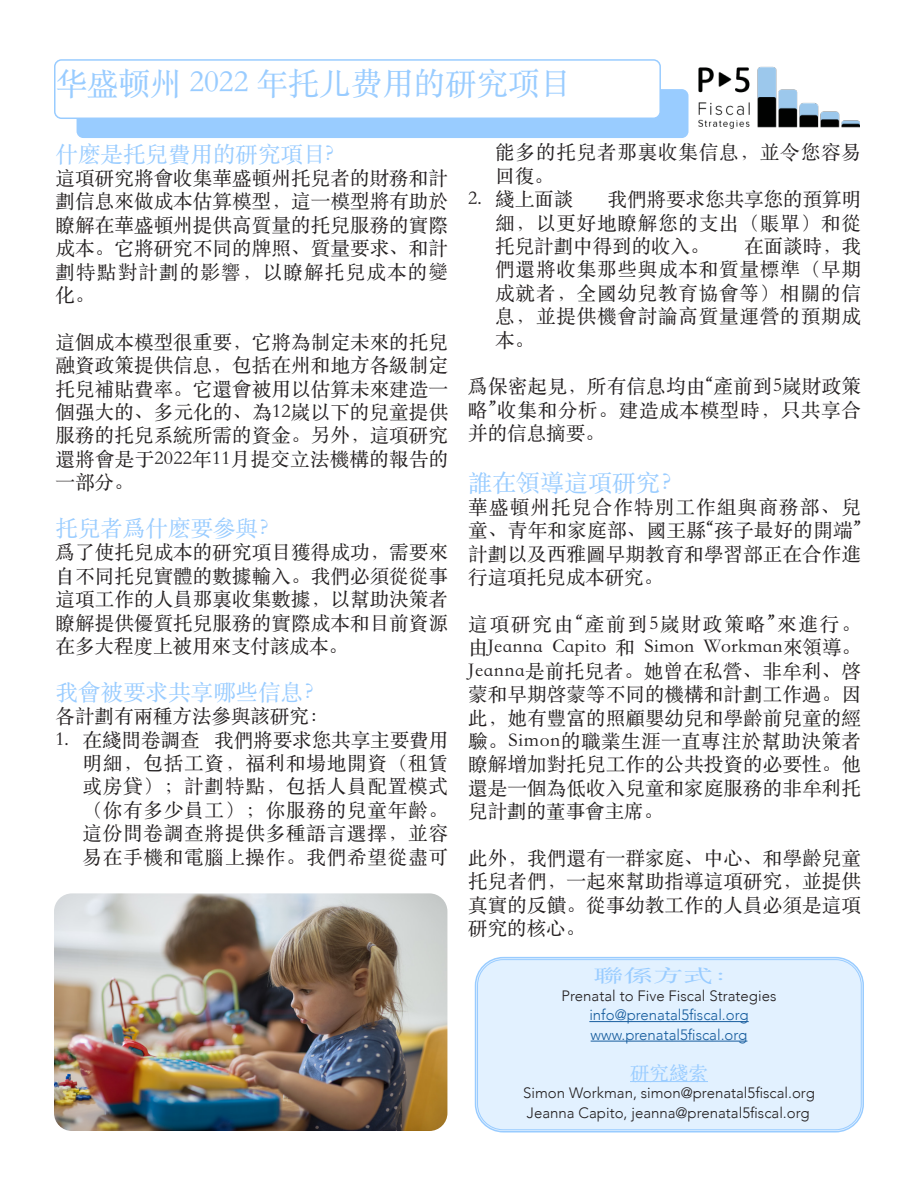
<style>
.page{position:relative;width:918px;height:1188px;background:#fff}
.page>*{position:absolute;margin:0;border:0;box-sizing:border-box;transform-origin:0 0}
.t1{font:31.5px "ST Songti SC Regular";color:#9cf}
.t2{font:24px "ST Songti SC Regular";color:#9cf}
.t3{font:22.5px "ST Songti SC Regular";color:#9cf}
.t4{font:19.5px/23.4px "ST Songti SC Regular";letter-spacing:.005em;color:#231f20;text-align:justify}
.t5{font:19.5px/23.4px "ST Songti SC Regular";letter-spacing:.045em;color:#231f20}
.t6{font:19.5px "ST Songti SC Regular";color:#9cf}
.t7{font:18px "ST Songti SC Regular";color:#9cf;scale:1.67 1}
.t8{font:300 15px "Avenir";color:#231f20}
.t9{font:300 15px "Avenir";color:#175d9e}
</style>
<div class="page">
<div style="left:77px;top:89px;width:611px;height:49px;background:#9cf;border-radius:7px"></div>
<div style="left:55px;top:60px;width:605px;height:58px;background:#fff;border-radius:7px"></div>
<div style="left:54px;top:59px;width:607px;height:60px;border:2px solid #9cf;border-radius:7px"></div>
<img style="left:698px;top:66px;width:161px;height:63px">
<div style="left:476px;top:958px;width:386px;height:173px;background:#e2f1ff;border-radius:27px"></div>
<hr style="left:589px;top:1021px;width:160px;height:1px;background:#175d9e">
<hr style="left:591px;top:1041px;width:156px;height:1px;background:#175d9e">
<hr style="left:630px;top:1081px;width:78px;height:1px;background:#9cf">
<div style="left:475px;top:957px;width:389px;height:175px;border:2px solid #9cf;border-radius:28px"></div>
<div style="left:477px;top:959px;width:385px;height:171px;border:1px solid #9cf;border-radius:26px"></div>
<img style="left:54px;top:893px;width:393px;height:238px">
<p class="t1" style="left:56px;top:63px;width:517px">华盛顿州 2022 年托儿费用的研究项目</p>
<p class="t3" style="left:56px;top:140px;width:280px">什麽是托兒費用的研究項目?</p>
<p class="t4" style="left:56px;top:166px;width:394px">這項研究將會收集華盛頓州托兒者的財務和計劃信息來做成本估算模型，這一模型將有助於瞭解在華盛頓州提供高質量的托兒服務的實際成本。它將研究不同的牌照、質量要求、和計劃特點對計劃的影響，以瞭解托兒成本的變化。</p>
<p class="t4" style="left:56px;top:329px;width:394px">這個成本模型很重要，它將為制定未來的托兒融資政策提供信息，包括在州和地方各級制定托兒補貼費率。它還會被用以估算未來建造一個强大的、多元化的、為12嵗以下的兒童提供服務的托兒系統所需的資金。另外，這項研究還將會是于2022年11月提交立法機構的報告的一部分。</p>
<p class="t3" style="left:56px;top:514px;width:226px">托兒者爲什麽要參與？</p>
<p class="t4" style="left:56px;top:540px;width:394px">爲了使托兒成本的研究項目獲得成功，需要來自不同托兒實體的數據輸入。我們必須從從事這項工作的人員那裏收集數據，以幫助決策者瞭解提供優質托兒服務的實際成本和目前資源在多大程度上被用來支付該成本。</p>
<p class="t3" style="left:56px;top:678px;width:271px">我會被要求共享哪些信息？</p>
<p class="t4" style="left:56px;top:704px;width:274px">各計劃有兩種方法參與該研究：</p>
<p class="t4" style="left:82px;top:727px;width:367px;text-indent:-27px">1. 在綫問卷調查 我們將要求您共享主要費用明細，包括工資，福利和場地開資（租賃或房貸）；計劃特點，包括人員配置模式（你有多少員工）；你服務的兒童年齡。這份問卷調查將提供多種語言選擇，並容易在手機和電腦上操作。我們希望從盡可</p>
<p class="t5" style="left:495px;top:140px;width:367px">能多的托兒者那裏收集信息，並令您容易回復。</p>
<p class="t4" style="left:468px;top:187px;width:106px">2. 綫上面談</p>
<p class="t4" style="left:495px;top:187px;width:367px;text-indent:112px">我們將要求您共享您的預算明細，以更好地瞭解您的支出（賬單）和從托兒計劃中得到的收入。</p>
<p class="t4" style="left:495px;top:234px;width:367px;text-indent:249px">在面談時，我們還將收集那些與成本和質量標準（早期成就者，全國幼兒教育協會等）相關的信息，並提供機會討論高質量運營的預期成本。</p>
<p class="t4" style="left:468px;top:374px;width:394px">爲保密起見，所有信息均由“產前到5嵗財政策略”收集和分析。建造成本模型時，只共享合并的信息摘要。</p>
<p class="t2" style="left:468px;top:467px;width:217px">誰在領導這項研究？</p>
<p class="t4" style="left:468px;top:495px;width:394px">華盛頓州托兒合作特別工作組與商務部、兒童、青年和家庭部、國王縣“孩子最好的開端”計劃以及西雅圖早期教育和學習部正在合作進行這項托兒成本研究。</p>
<p class="t4" style="left:468px;top:612px;width:394px">這項研究由“產前到5嵗財政策略”來進行。由Jeanna Capito 和 Simon Workman來領導。Jeanna是前托兒者。她曾在私營、非牟利、啓蒙和早期啓蒙等不同的機構和計劃工作過。因此，她有豐富的照顧嬰幼兒和學齡前兒童的經驗。Simon的職業生涯一直專注於幫助決策者瞭解增加對托兒工作的公共投資的必要性。他還是一個為低收入兒童和家庭服務的非牟利托兒計劃的董事會主席。</p>
<p class="t4" style="left:468px;top:846px;width:394px">此外，我們還有一群家庭、中心、和學齡兒童托兒者們，一起來幫助指導這項研究，並提供真實的反饋。從事幼教工作的人員必須是這項研究的核心。</p>
<p class="t7" style="left:593px;top:965px;width:91px">聯係方式：</p>
<p class="t8" style="left:562px;top:987px;width:216px">Prenatal to Five Fiscal Strategies</p>
<p class="t9" style="left:589px;top:1006px;width:161px">info@prenatal5fiscal.org</p>
<p class="t9" style="left:591px;top:1026px;width:158px">www.prenatal5fiscal.org</p>
<p class="t6" style="left:630px;top:1061px;width:79px">研究綫索</p>
<p class="t8" style="left:523px;top:1084px;width:293px">Simon Workman, simon@prenatal5fiscal.org</p>
<p class="t8" style="left:527px;top:1104px;width:284px">Jeanna Capito, jeanna@prenatal5fiscal.org</p>
</div>
